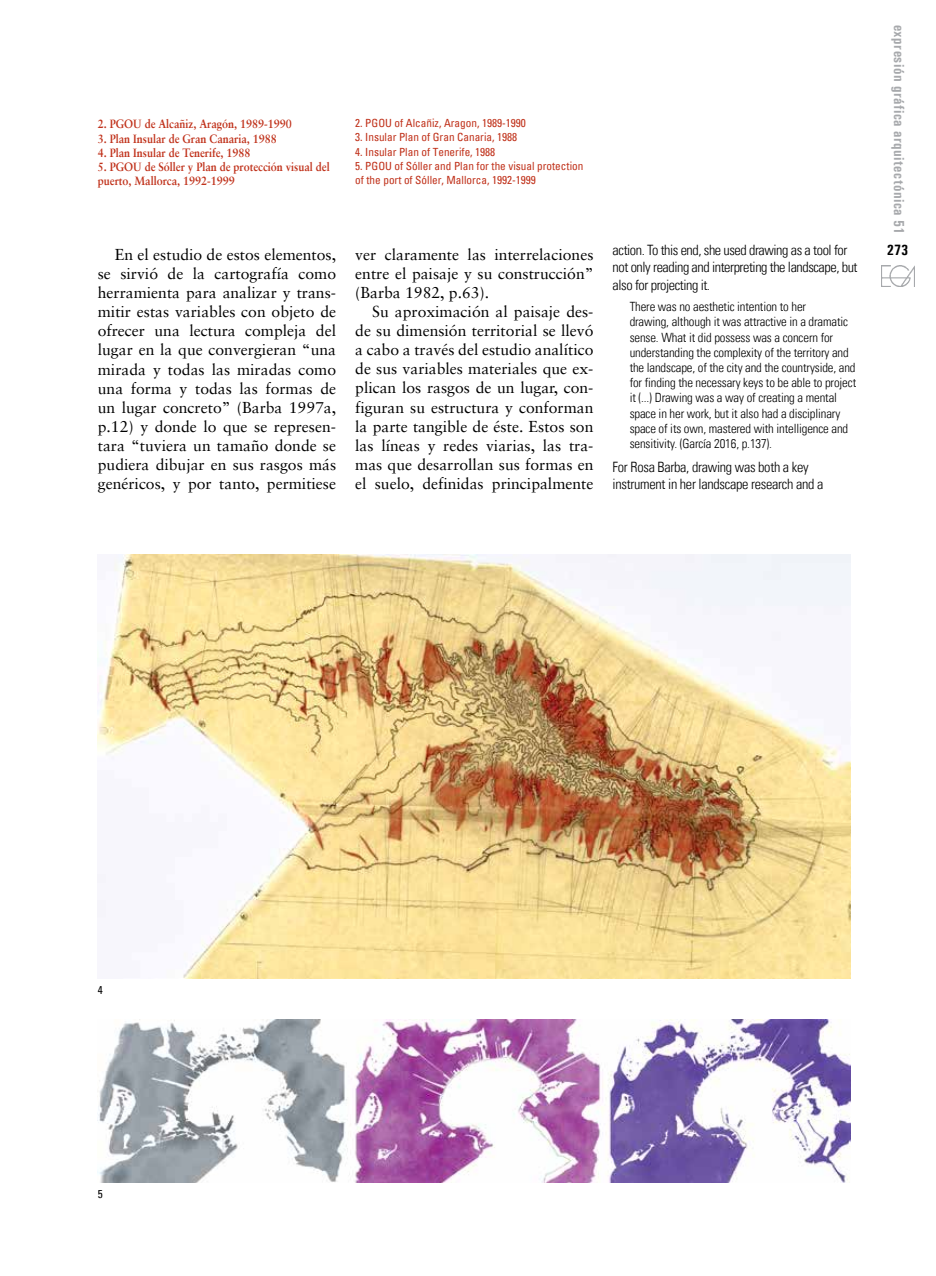
<style>
.page{position:relative;width:936px;height:1276px;background:#fff}
.page>*{position:absolute;margin:0;border:0;box-sizing:border-box;transform-origin:0 0}
.t1{font:15.75px/19px "Sabon";color:#000;text-align:justify}
.t2{font:700 15px "Univers Condensed";color:#000}
.t3{font:700 14.55px "Univers Condensed";letter-spacing:.035em;color:#a7a9ac}
.t4{font:300 condensed 14.25px/17.4px "Univers LT";letter-spacing:-.03em;color:#000}
.t5{font:300 condensed 12.75px/15.1px "Univers LT";letter-spacing:-.01em;color:#000}
.t6{font:700 12px/14.2px "Sabon";color:#c0311a;scale:.9 1}
.t7{font:condensed 11.25px/14.2px "Univers";color:#c0311a}
.t8{font:condensed 11.25px "Univers";color:#000}
</style>
<div class="page">
<img style="left:881px;top:265px;width:33px;height:21px">
<img style="left:98px;top:555px;width:752px;height:423px">
<img style="left:98px;top:1019px;width:752px;height:163px">
<p class="t6" style="left:98px;top:117px;width:217px">2. PGOU de Alcañiz, Aragón, 1989-1990</p>
<p class="t6" style="left:98px;top:131px;width:200px">3. Plan Insular de Gran Canaria, 1988</p>
<p class="t6" style="left:98px;top:145px;width:171px">4. Plan Insular de Tenerife, 1988</p>
<p class="t6" style="left:98px;top:159px;width:259px">5. PGOU de Sóller y Plan de protección visual del puerto, Mallorca, 1992-1999</p>
<p class="t7" style="left:355px;top:116px;width:172px">2. PGOU of Alcañiz, Aragon, 1989-1990</p>
<p class="t7" style="left:355px;top:130px;width:163px">3. Insular Plan of Gran Canaria, 1988</p>
<p class="t7" style="left:355px;top:145px;width:141px">4. Insular Plan of Tenerife, 1988</p>
<p class="t7" style="left:355px;top:159px;width:230px">5. PGOU of Sóller and Plan for the visual protection of the port of Sóller, Mallorca, 1992-1999</p>
<p class="t1" style="left:98px;top:244px;width:240px;text-indent:17px">En el estudio de estos elementos, se sirvió de la cartografía como herramienta para analizar y trans&shy;mitir estas variables con objeto de ofrecer una lectura compleja del lugar en la que convergieran “una mirada y todas las miradas como una forma y todas las formas de un lugar concreto” (Barba 1997a, p.12) y donde lo que se represen&shy;tara “tuviera un tamaño donde se pudiera dibujar en sus rasgos más genéricos, y por tanto, permitiese</p>
<p class="t1" style="left:355px;top:244px;width:240px">ver claramente las interrelaciones entre el paisaje y su construcción” (Barba 1982, p.63).</p>
<p class="t1" style="left:355px;top:302px;width:240px;text-indent:17px">Su aproximación al paisaje des&shy;de su dimensión territorial se llevó a cabo a través del estudio analítico de sus variables materiales que ex&shy;plican los rasgos de un lugar, con&shy;figuran su estructura y conforman la parte tangible de éste. Estos son las líneas y redes viarias, las tra&shy;mas que desarrollan sus formas en el suelo, definidas principalmente</p>
<p class="t4" style="left:612px;top:241px;width:246px">action. To this end, she used drawing as a tool for not only reading and interpreting the landscape, but also for projecting it.</p>
<p class="t5" style="left:629px;top:299px;width:228px">There was no aesthetic intention to her<br>drawing, although it was attractive in a dramatic sense. What it did possess was a concern for understanding the complexity of the territory and the landscape, of the city and the countryside, and for finding the necessary keys to be able to project it (...) Drawing was a way of creating a mental space in her work, but it also had a disciplinary space of its own, mastered with intelligence and sensitivity. (García 2016, p.137).</p>
<p class="t4" style="left:612px;top:458px;width:212px">For Rosa Barba, drawing was both a key instrument in her landscape research and a</p>
<p class="t3" style="left:907px;top:25px;width:211px;rotate:90deg">expresión gráfica arquitectónica 51</p>
<p class="t2" style="left:886px;top:241px;width:23px">273</p>
<p class="t8" style="left:98px;top:983px;width:6px">4</p>
<p class="t8" style="left:98px;top:1186px;width:6px">5</p>
</div>
